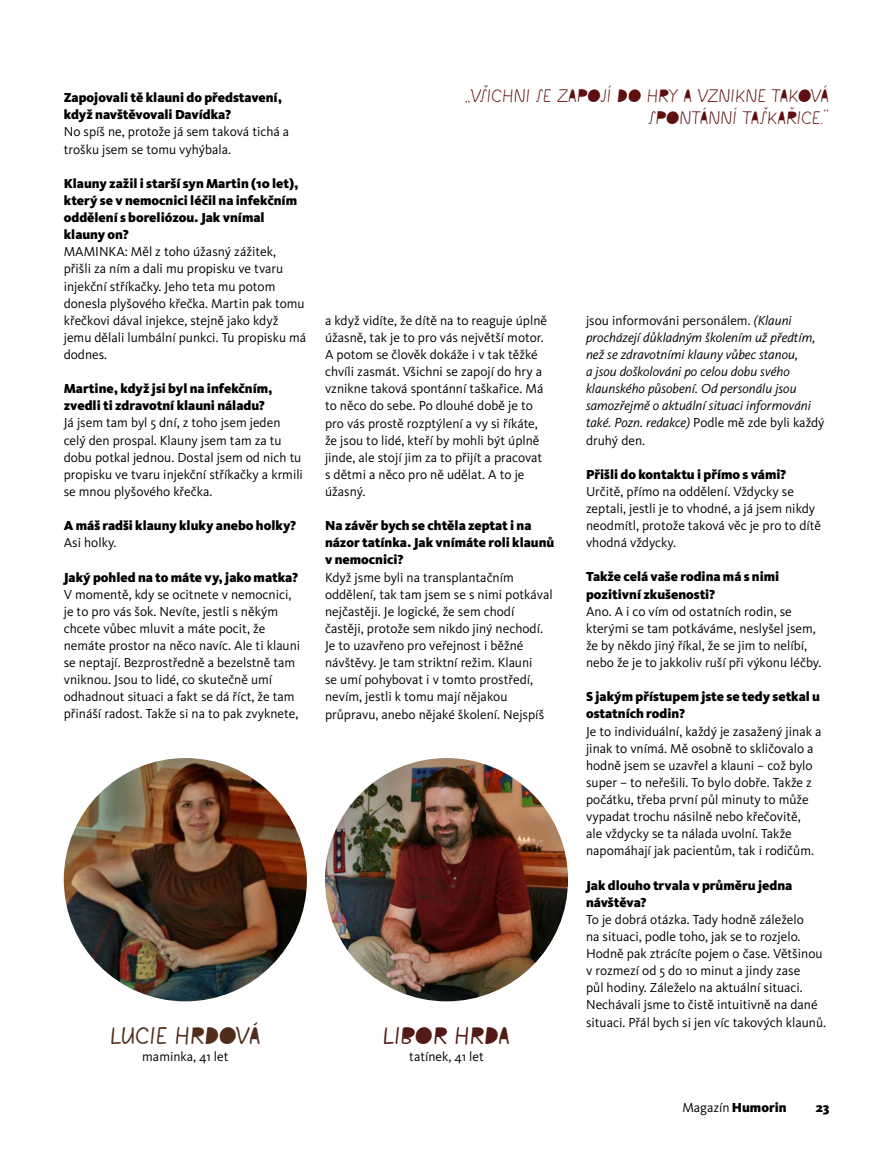
<style>
.page{position:relative;width:893px;height:1149px;background:#fff}
.page>*{position:absolute;margin:0;border:0;box-sizing:border-box;transform-origin:0 0}
.t1{font:24px "Snow Cone Pro Bold Closed";color:#502d1a}
.t2{font:24px "Snow Cone Pro Bold Closed";color:#521917}
.t3{font:18px/21.6px "Snow Cone Pro Closed";color:#5e1010;text-align:right}
.t4{font:13.5px/17.1px "Kievit Pro";color:#000}
.t5{font:900 13.5px/17.1px "Kievit Pro";color:#000}
.t6{font:italic 13.5px/17.1px "Kievit Pro";color:#000}
.s1{font-style:normal}
.s2{font-weight:900}
</style>
<div class="page">
<img style="left:64px;top:757px;width:243px;height:244px;border-radius:122px">
<img style="left:325px;top:757px;width:243px;height:244px;border-radius:122px">
<p class="t5" style="left:64px;top:89px;width:220px">Zapojovali tě klauni do představení, když navštěvovali Davídka?</p>
<p class="t4" style="left:64px;top:123px;width:227px">No spíš ne, protože já sem taková tichá a trošku jsem se tomu vyhýbala.</p>
<p class="t5" style="left:64px;top:174px;width:236px">Klauny zažil i starší syn Martin (10 let), který se v nemocnici léčil na infekčním oddělení s boreliózou. Jak vnímal klauny on?</p>
<p class="t4" style="left:64px;top:243px;width:244px">MAMINKA: Měl z toho úžasný zážitek, přišli za ním a dali mu propisku ve tvaru injekční stříkačky. Jeho teta mu potom donesla plyšového křečka. Martin pak tomu křečkovi dával injekce, stejně jako když jemu dělali lumbální punkci. Tu propisku má dodnes.</p>
<p class="t5" style="left:64px;top:380px;width:211px">Martine, když jsi byl na infekčním, zvedli ti zdravotní klauni náladu?</p>
<p class="t4" style="left:64px;top:414px;width:241px">Já jsem tam byl 5 dní, z toho jsem jeden celý den prospal. Klauny jsem tam za tu dobu potkal jednou. Dostal jsem od nich tu propisku ve tvaru injekční stříkačky a krmili se mnou plyšového křečka.</p>
<p class="t5" style="left:64px;top:517px;width:234px">A máš radši klauny kluky anebo holky?</p>
<p class="t4" style="left:64px;top:534px;width:54px">Asi holky.</p>
<p class="t5" style="left:64px;top:568px;width:236px">Jaký pohled na to máte vy, jako matka?</p>
<p class="t4" style="left:64px;top:585px;width:238px">V momentě, kdy se ocitnete v nemocnici, je to pro vás šok. Nevíte, jestli s někým chcete vůbec mluvit a máte pocit, že nemáte prostor na něco navíc. Ale ti klauni se neptají. Bezprostředně a bezelstně tam vniknou. Jsou to lidé, co skutečně umí odhadnout situaci a fakt se dá říct, že tam přináší radost. Takže si na to pak zvyknete,</p>
<h1 class="t1" style="left:110px;top:1020px;width:80px">LUCIE HRDOVÁ</h1>
<p class="t4" style="left:142px;top:1047px;width:88px">maminka, 41 let</p>
<h2 class="t3" style="left:465px;top:86px;width:366px">„VŠICHNI SE ZAPOJÍ DO HRY A VZNIKNE TAKOVÁ<br>SPONTÁNNÍ TAŠKAŘICE.“</h2>
<p class="t4" style="left:325px;top:311px;width:224px">a když vidíte, že dítě na to reaguje úplně úžasně, tak je to pro vás největší motor.<br>A potom se člověk dokáže i v tak těžké chvíli zasmát. Všichni se zapojí do hry a vznikne taková spontánní taškařice. Má to něco do sebe. Po dlouhé době je to pro vás prostě rozptýlení a vy si říkáte, že jsou to lidé, kteří by mohli být úplně jinde, ale stojí jim za to přijít a pracovat s dětmi a něco pro ně udělat. A to je úžasný.</p>
<p class="t5" style="left:325px;top:517px;width:231px">Na závěr bych se chtěla zeptat i na názor tatínka. Jak vnímáte roli klaunů v nemocnici?</p>
<p class="t4" style="left:325px;top:568px;width:229px">Když jsme byli na transplantačním oddělení, tak tam jsem se s nimi potkával nejčastěji. Je logické, že sem chodí častěji, protože sem nikdo jiný nechodí.<br>Je to uzavřeno pro veřejnost i běžné návštěvy. Je tam striktní režim. Klauni<br>se umí pohybovat i v tomto prostředí, nevím, jestli k tomu mají nějakou průpravu, anebo nějaké školení. Nejspíš</p>
<h1 class="t2" style="left:383px;top:1020px;width:87px">LIBOR HRDA</h1>
<p class="t4" style="left:409px;top:1047px;width:76px">tatínek, 41 let</p>
<p class="t6" style="left:586px;top:311px;width:240px"><span class="s1">jsou informováni personálem.</span> (Klauni procházejí důkladným školením už předtím, než se zdravotními klauny vůbec stanou,<br>a jsou doškolováni po celou dobu svého klaunského působení. Od personálu jsou samozřejmě o aktuální situaci informováni také. Pozn. redakce) <span class="s1">Podle mě zde byli každý druhý den.</span></p>
<p class="t5" style="left:586px;top:465px;width:202px">Přišli do kontaktu i přímo s vámi?</p>
<p class="t4" style="left:586px;top:482px;width:237px">Určitě, přímo na oddělení. Vždycky se zeptali, jestli je to vhodné, a já jsem nikdy neodmítl, protože taková věc je pro to dítě vhodná vždycky.</p>
<p class="t5" style="left:586px;top:568px;width:195px">Takže celá vaše rodina má s nimi pozitivní zkušenosti?</p>
<p class="t4" style="left:586px;top:602px;width:237px">Ano. A i co vím od ostatních rodin, se kterými se tam potkáváme, neslyšel jsem, že by někdo jiný říkal, že se jim to nelíbí, nebo že je to jakkoliv ruší při výkonu léčby.</p>
<p class="t5" style="left:586px;top:688px;width:236px">S jakým přístupem jste se tedy setkal u ostatních rodin?</p>
<p class="t4" style="left:586px;top:722px;width:237px">Je to individuální, každý je zasažený jinak a jinak to vnímá. Mě osobně to skličovalo a hodně jsem se uzavřel a klauni – což bylo super – to neřešili. To bylo dobře. Takže z počátku, třeba první půl minuty to může vypadat trochu násilně nebo křečovitě,<br>ale vždycky se ta nálada uvolní. Takže napomáhají jak pacientům, tak i rodičům.</p>
<p class="t5" style="left:586px;top:876px;width:208px">Jak dlouho trvala v průměru jedna návštěva?</p>
<p class="t4" style="left:586px;top:910px;width:242px">To je dobrá otázka. Tady hodně záleželo<br>na situaci, podle toho, jak se to rozjelo.<br>Hodně pak ztrácíte pojem o čase. Většinou v rozmezí od 5 do 10 minut a jindy zase<br>půl hodiny. Záleželo na aktuální situaci.<br>Nechávali jsme to čistě intuitivně na dané situaci. Přál bych si jen víc takových klaunů.</p>
<p class="t4" style="left:682px;top:1098px;width:106px">Magazín <span class="s2">Humorin</span></p>
<p class="t5" style="left:816px;top:1098px;width:15px">23</p>
</div>
